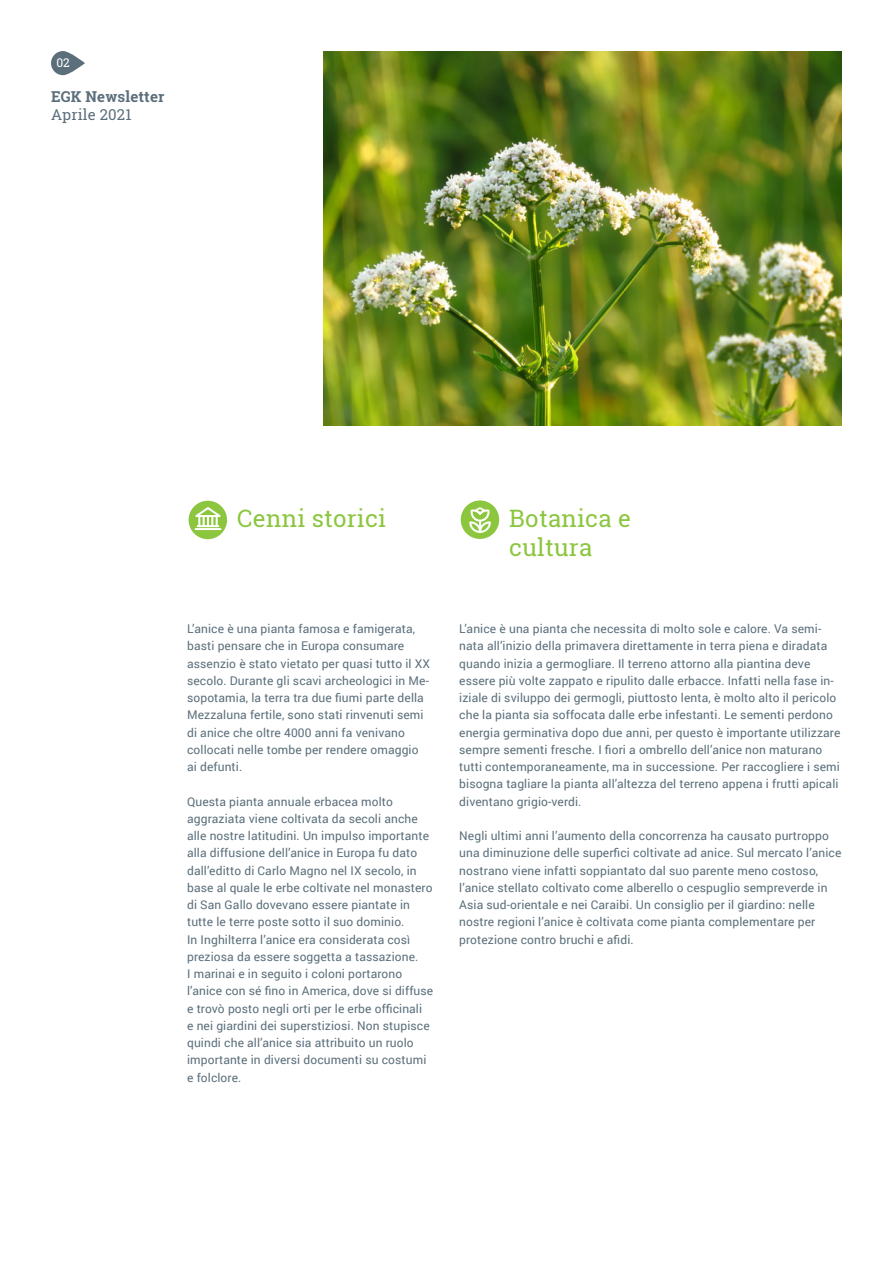
<style>
.page{position:relative;width:893px;height:1263px;background:#fff}
.page>*{position:absolute;margin:0;border:0;box-sizing:border-box;transform-origin:0 0}
.Lead{font:24px/28.8px "Roboto Slab";letter-spacing:.01em;color:#8bc63e}
.t1{font:700 15px "Roboto Slab";letter-spacing:.01em;color:#5b6f7b}
.t2{font:15px "Roboto Slab";letter-spacing:.01em;color:#5b6f7b}
.Lauftext{font:12px/17.2px "Roboto";letter-spacing:.01em;color:#5b6f7b}
.t3{font:12px "Roboto Slab";color:#fff}
</style>
<div class="page">
<img style="left:323px;top:51px;width:519px;height:375px">
<svg style="left:51px;top:51px;width:34px;height:24px"></svg>
<div style="left:189px;top:501px;width:38px;height:38px;background:#8bc63e;border-radius:50%"></div>
<svg style="left:195px;top:507px;width:26px;height:20px"></svg>
<hr style="left:197px;top:525px;width:22px;height:2px;background:#fff">
<hr style="left:195px;top:528px;width:26px;height:2px;background:#fff">
<div style="left:461px;top:500px;width:38px;height:39px;background:#8bc63e;border-radius:50%"></div>
<svg style="left:469px;top:507px;width:22px;height:26px"></svg>
<p class="t3" style="left:56px;top:54px;width:15px">02</p>
<p class="t1" style="left:51px;top:86px;width:115px">EGK Newsletter</p>
<p class="t2" style="left:51px;top:104px;width:82px">Aprile 2021</p>
<p class="Lead" style="left:237px;top:504px;width:150px">Cenni storici</p>
<p class="Lead" style="left:509px;top:504px;width:123px">Botanica e cultura</p>
<p class="Lauftext" style="left:187px;top:620px;width:245px">L’anice è una pianta famosa e famigerata, basti pensare che in Europa consumare assenzio è stato vietato per quasi tutto il XX secolo. Durante gli scavi archeologici in Me&shy;sopotamia, la terra tra due fiumi parte della Mezzaluna fertile, sono stati rinvenuti semi di anice che oltre 4000 anni fa venivano collocati nelle tombe per rendere omaggio ai defunti.</p>
<p class="Lauftext" style="left:187px;top:792px;width:248px">Questa pianta annuale erbacea molto aggraziata viene coltivata da secoli anche alle nostre latitudini. Un impulso importante alla diffusione dell’anice in Europa fu dato dall’editto di Carlo Magno nel IX secolo, in base al quale le erbe coltivate nel monastero di San Gallo dovevano essere piantate in tutte le terre poste sotto il suo dominio.<br>In Inghilterra l’anice era considerata così preziosa da essere soggetta a tassazione.<br>I marinai e in seguito i coloni portarono l’anice con sé fino in America, dove si diffuse e trovò posto negli orti per le erbe officinali<br>e nei giardini dei superstiziosi. Non stupisce quindi che all’anice sia attribuito un ruolo importante in diversi documenti su costumi e folclore.</p>
<p class="Lauftext" style="left:459px;top:620px;width:383px">L’anice è una pianta che necessita di molto sole e calore. Va semi&shy;nata all’inizio della primavera direttamente in terra piena e diradata quando inizia a germogliare. Il terreno attorno alla piantina deve essere più volte zappato e ripulito dalle erbacce. Infatti nella fase in&shy;iziale di sviluppo dei germogli, piuttosto lenta, è molto alto il pericolo che la pianta sia soffocata dalle erbe infestanti. Le sementi perdono energia germinativa dopo due anni, per questo è importante utilizzare sempre sementi fresche. I fiori a ombrello dell’anice non maturano tutti contemporaneamente, ma in successione. Per raccogliere i semi bisogna tagliare la pianta all’altezza del terreno appena i frutti apicali diventano grigio-verdi.</p>
<p class="Lauftext" style="left:459px;top:827px;width:384px">Negli ultimi anni l’aumento della concorrenza ha causato purtroppo una diminuzione delle superfici coltivate ad anice. Sul mercato l’anice nostrano viene infatti soppiantato dal suo parente meno costoso, l’anice stellato coltivato come alberello o cespuglio sempreverde in Asia sud-orientale e nei Caraibi. Un consiglio per il giardino: nelle nostre regioni l’anice è coltivata come pianta complementare per protezione contro bruchi e afidi.</p>
</div>
